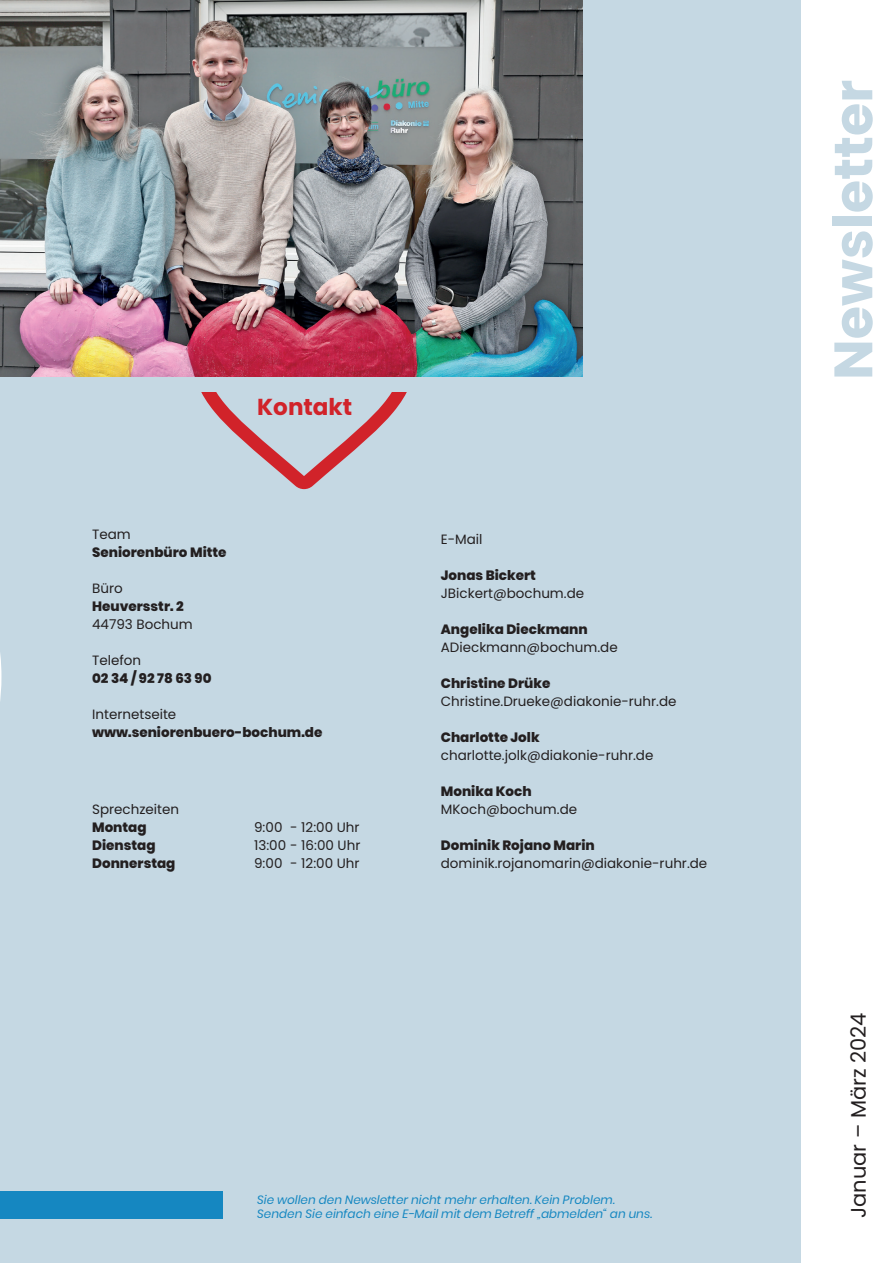
<style>
.page{position:relative;width:893px;height:1263px;background:#fff}
.page>*{position:absolute;margin:0;border:0;box-sizing:border-box;transform-origin:0 0}
.t1{font:700 54px "Poppins";color:#c5d8e3}
.t2{font:700 23.1px "Poppins";color:#d1232a}
.t3{font:21px "Poppins";color:#231f20}
.t4{font:13.5px "Poppins";color:#231f20}
.t5{font:800 13.5px "Poppins";color:#231f20}
.t6{font:italic 12px/14.4px "Poppins";color:#1587c1}
</style>
<div class="page">
<div style="left:0;top:0;width:801px;height:1263px;background:#c5d8e3"></div>
<svg style="left:0;top:653px;width:1px;height:48px"></svg>
<svg style="left:201px;top:392px;width:206px;height:97px"></svg>
<img style="left:0;top:0;width:583px;height:376px">
<div style="left:0;top:1191px;width:223px;height:27px;background:#1587c1"></div>
<h2 class="t2" style="left:257px;top:394px;width:97px">Kontakt</h2>
<p class="t4" style="left:92px;top:526px;width:40px">Team</p>
<p class="t5" style="left:92px;top:544px;width:136px">Seniorenbüro Mitte</p>
<p class="t4" style="left:92px;top:580px;width:32px">Büro</p>
<p class="t5" style="left:92px;top:598px;width:93px">Heuversstr. 2</p>
<p class="t4" style="left:92px;top:616px;width:102px">44793 Bochum</p>
<p class="t4" style="left:92px;top:652px;width:51px">Telefon</p>
<p class="t5" style="left:92px;top:670px;width:121px">02 34 / 92 78 63 90</p>
<p class="t4" style="left:92px;top:706px;width:86px">Internetseite</p>
<p class="t5" style="left:92px;top:724px;width:232px">www.seniorenbuero-bochum.de</p>
<p class="t4" style="left:92px;top:801px;width:89px">Sprechzeiten</p>
<p class="t5" style="left:92px;top:819px;width:56px">Montag</p>
<p class="t4" style="left:254px;top:819px;width:30px">9:00</p>
<p class="t5" style="left:92px;top:837px;width:65px">Dienstag</p>
<p class="t4" style="left:254px;top:837px;width:108px">13:00 - 16:00 Uhr</p>
<p class="t5" style="left:92px;top:855px;width:85px">Donnerstag</p>
<p class="t4" style="left:254px;top:855px;width:30px">9:00</p>
<p class="t4" style="left:290px;top:819px;width:71px">- 12:00 Uhr</p>
<p class="t4" style="left:290px;top:855px;width:71px">- 12:00 Uhr</p>
<p class="t4" style="left:441px;top:531px;width:43px">E-Mail</p>
<p class="t5" style="left:441px;top:567px;width:97px">Jonas Bickert</p>
<p class="t4" style="left:441px;top:585px;width:145px">JBickert@bochum.de</p>
<p class="t5" style="left:441px;top:621px;width:148px">Angelika Dieckmann</p>
<p class="t4" style="left:441px;top:639px;width:178px">ADieckmann@bochum.de</p>
<p class="t5" style="left:441px;top:675px;width:111px">Christine Drüke</p>
<p class="t4" style="left:441px;top:693px;width:237px">Christine.Drueke@diakonie-ruhr.de</p>
<p class="t5" style="left:441px;top:729px;width:100px">Charlotte Jolk</p>
<p class="t4" style="left:441px;top:747px;width:214px">charlotte.jolk@diakonie-ruhr.de</p>
<p class="t5" style="left:441px;top:783px;width:92px">Monika Koch</p>
<p class="t4" style="left:441px;top:801px;width:138px">MKoch@bochum.de</p>
<p class="t5" style="left:441px;top:837px;width:155px">Dominik Rojano Marin</p>
<p class="t4" style="left:441px;top:855px;width:268px">dominik.rojanomarin@diakonie-ruhr.de</p>
<p class="t6" style="left:257px;top:1192px;width:396px">Sie wollen den Newsletter nicht mehr erhalten. Kein Problem.<br>Senden Sie einfach eine E-Mail mit dem Betreff „abmelden“ an uns.</p>
<h1 class="t1" style="left:822px;top:380px;width:302px;rotate:-90deg">Newsletter</h1>
<h3 class="t3" style="left:846px;top:1218px;width:207px;rotate:-90deg">Januar – März 2024</h3>
</div>
